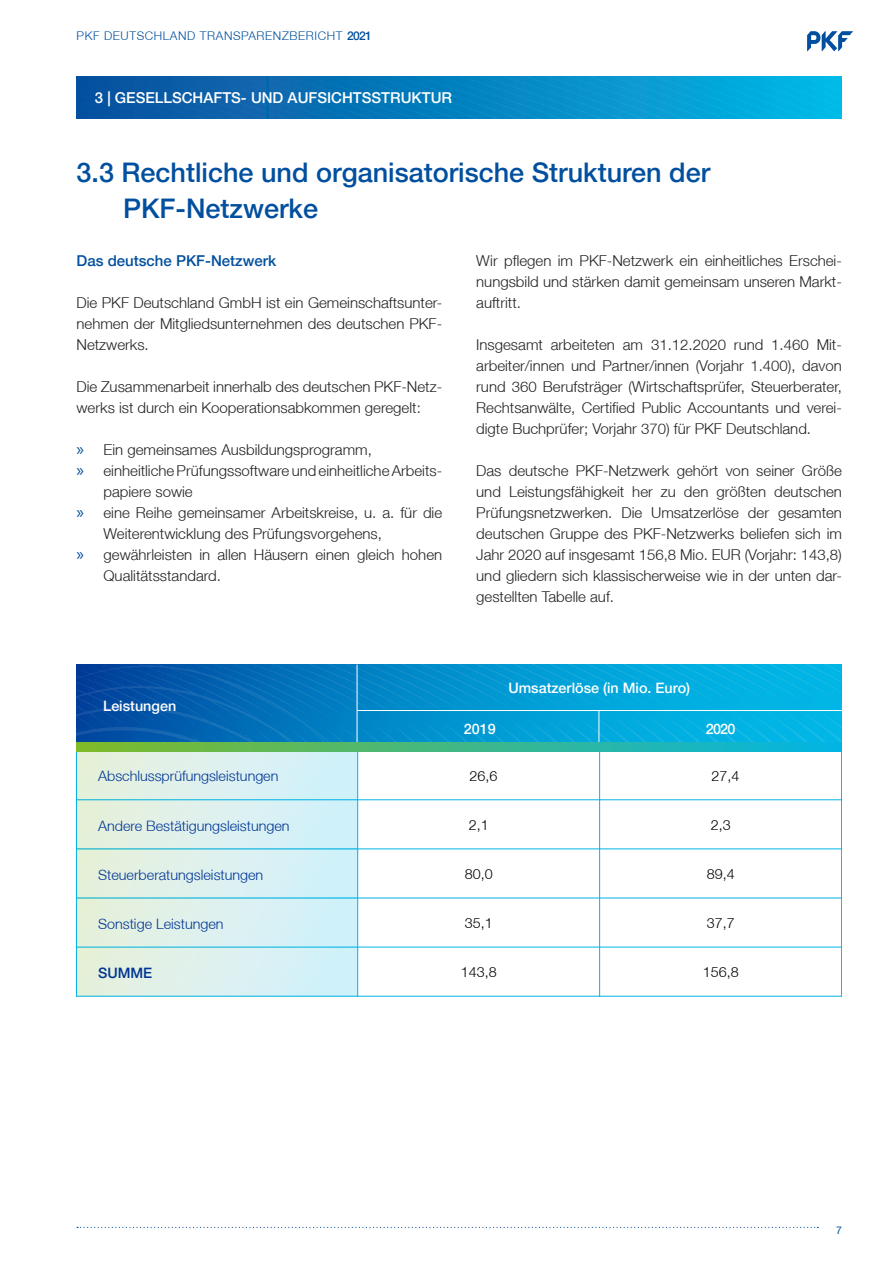
<style>
.page{position:relative;width:893px;height:1263px;background:#fff}
.page>*{position:absolute;margin:0;border:0;box-sizing:border-box;transform-origin:0 0}
.t1{font:500 27px/36px "Helvetica Neue LT";color:#014f9e}
.t2{font:300 15px/21px "Helvetica Neue LT";color:#231f20;text-align:justify}
.t3{font:500 15px "Helvetica Neue LT";color:#fff}
.t4{font:500 15px "Helvetica Neue LT";color:#014f9e}
.t5{font:300 14.4px "Helvetica Neue LT";color:#003594}
.t6{font:300 14.4px "Helvetica Neue LT";color:#000}
.t7{font:500 14.4px "Helvetica Neue LT";color:#fff}
.t8{font:500 14.4px "Helvetica Neue LT";color:#003594}
.t9{font:500 14.4px "Helvetica Neue LT65";color:#fff}
.t10{font:300 12px "Helvetica Neue LT";letter-spacing:.05em;color:#014f9e}
.t11{font:10.5px "Helvetica Neue LT";color:#014f9e}
.s1{font-weight:500}
.s2{font-family:"Myriad Pro";font-weight:400;font-size:18px;color:#014f9e}
.s3{font-family:"Helvetica Neue LT45"}
</style>
<div class="page">
<svg style="left:77px;top:1227px;width:741px;height:1px"></svg>
<svg style="left:807px;top:31px;width:46px;height:20px"></svg>
<svg style="left:77px;top:77px;width:765px;height:42px;background:#0682c0"></svg>
<img style="left:78px;top:751px;width:279px;height:245px">
<hr style="left:357px;top:750px;width:1px;height:246px;background:#00b5e5">
<hr style="left:599px;top:750px;width:1px;height:246px;background:#00b5e5">
<hr style="left:77px;top:799px;width:765px;height:1px;background:#00b5e5">
<hr style="left:77px;top:848px;width:765px;height:1px;background:#00b5e5">
<hr style="left:77px;top:897px;width:765px;height:1px;background:#00b5e5">
<hr style="left:77px;top:947px;width:765px;height:1px;background:#00b5e5">
<hr style="left:77px;top:750px;width:1px;height:246px;background:#00b5e5">
<hr style="left:841px;top:750px;width:1px;height:246px;background:#00b5e5">
<hr style="left:77px;top:996px;width:765px;height:1px;background:#00b5e5">
<img style="left:77px;top:665px;width:765px;height:77px">
<hr style="left:357px;top:665px;width:1px;height:77px;background:#fff">
<hr style="left:357px;top:710px;width:485px;height:1px;background:#fff">
<hr style="left:598px;top:710px;width:1px;height:32px;background:#fff">
<svg style="left:77px;top:742px;width:765px;height:9px;background:#3fb786"></svg>
<p class="t10" style="left:77px;top:28px;width:297px">PKF DEUTSCHLAND TRANSPARENZBERICHT <span class="s1">2021</span></p>
<p class="t3" style="left:95px;top:89px;width:359px">3 | GESELLSCHAFTS- UND AUFSICHTSSTRUKTUR</p>
<h1 class="t1" style="left:123px;top:154px;width:589px;text-indent:-46px">3.3 Rechtliche und organisatorische Strukturen der<br>PKF-Netzwerke</h1>
<p class="t4" style="left:77px;top:251px;width:201px">Das deutsche PKF-Netzwerk</p>
<p class="t2" style="left:77px;top:291px;width:367px">Die PKF Deutschland GmbH ist ein Gemeinschaftsunter&shy;nehmen der Mitgliedsunternehmen des deutschen PKF-Netzwerks.</p>
<p class="t2" style="left:77px;top:375px;width:367px">Die Zusammenarbeit innerhalb des deutschen PKF-Netz&shy;werks ist durch ein Kooperationsabkommen geregelt:</p>
<p class="t2" style="left:77px;top:438px;width:297px"><span class="s2">»</span> Ein gemeinsames Ausbildungsprogramm,</p>
<p class="t2" style="left:77px;top:459px;width:367px"><span class="s2">»</span> einheitliche Prüfungssoftware und einheitliche Arbeits-</p>
<p class="t2" style="left:104px;top:480px;width:91px">papiere sowie</p>
<p class="t2" style="left:77px;top:501px;width:367px"><span class="s2">»</span> eine Reihe gemeinsamer Arbeitskreise, u. a. für die</p>
<p class="t2" style="left:104px;top:522px;width:280px">Weiterentwicklung des Prüfungsvorgehens,</p>
<p class="t2" style="left:77px;top:543px;width:367px"><span class="s2">»</span> gewährleisten in allen Häusern einen gleich hohen</p>
<p class="t2" style="left:104px;top:564px;width:119px">Qualitätsstandard.</p>
<p class="t2" style="left:476px;top:249px;width:367px">Wir pflegen im PKF-Netzwerk ein einheitliches Erschei&shy;nungsbild und stärken damit gemeinsam unseren Markt&shy;auftritt.</p>
<p class="t2" style="left:476px;top:333px;width:367px">Insgesamt arbeiteten am 31.12.2020 rund 1.460 Mit&shy;arbeiter/innen und Partner/innen (Vorjahr 1.400), davon rund 360 Berufsträger (Wirtschaftsprüfer, Steuerberater, Rechtsanwälte, Certified Public Accountants und verei&shy;digte Buchprüfer; Vorjahr 370) für PKF Deutschland.</p>
<p class="t2" style="left:476px;top:459px;width:367px">Das deutsche PKF-Netzwerk gehört von seiner Größe und Leistungsfähigkeit her zu den größten deutschen Prüfungsnetzwerken. Die Umsatzerlöse der gesamten deutschen Gruppe des PKF-Netzwerks beliefen sich im Jahr 2020 auf insgesamt 156,8 Mio. EUR (Vorjahr: 143,8) und gliedern sich klassischerweise wie in der unten dar&shy;gestellten Tabelle auf.</p>
<p class="t7" style="left:103px;top:697px;width:75px">Leistungen</p>
<p class="t7" style="left:508px;top:679px;width:183px">Umsatzerlöse (in Mio. Euro)</p>
<p class="t7" style="left:464px;top:720px;width:33px">2019</p>
<p class="t9" style="left:706px;top:721px;width:31px">2020</p>
<p class="t5" style="left:98px;top:767px;width:182px">Abschlussprüfungsleistungen</p>
<p class="t6" style="left:469px;top:767px;width:29px">26,6</p>
<p class="t6" style="left:711px;top:767px;width:29px">27,<span class="s3">4</span></p>
<p class="t5" style="left:98px;top:816px;width:193px">Andere Bestätigungsleistungen</p>
<p class="t6" style="left:469px;top:816px;width:21px">2,1</p>
<p class="t6" style="left:711px;top:816px;width:21px">2,<span class="s3">3</span></p>
<p class="t5" style="left:98px;top:866px;width:167px">Steuerberatungsleistungen</p>
<p class="t6" style="left:465px;top:865px;width:29px">80,0</p>
<p class="t6" style="left:707px;top:865px;width:29px">8<span class="s3">9</span>,<span class="s3">4</span></p>
<p class="t5" style="left:98px;top:915px;width:127px">Sonstige Leistungen</p>
<p class="t6" style="left:465px;top:914px;width:29px">35,1</p>
<p class="t6" style="left:707px;top:914px;width:29px">37,<span class="s3">7</span></p>
<p class="t8" style="left:98px;top:964px;width:56px">SUMME</p>
<p class="t6" style="left:461px;top:963px;width:37px">143,8</p>
<p class="t6" style="left:703px;top:963px;width:37px">15<span class="s3">6</span>,<span class="s3">8</span></p>
<p class="t11" style="left:836px;top:1224px;width:7px">7</p>
</div>
